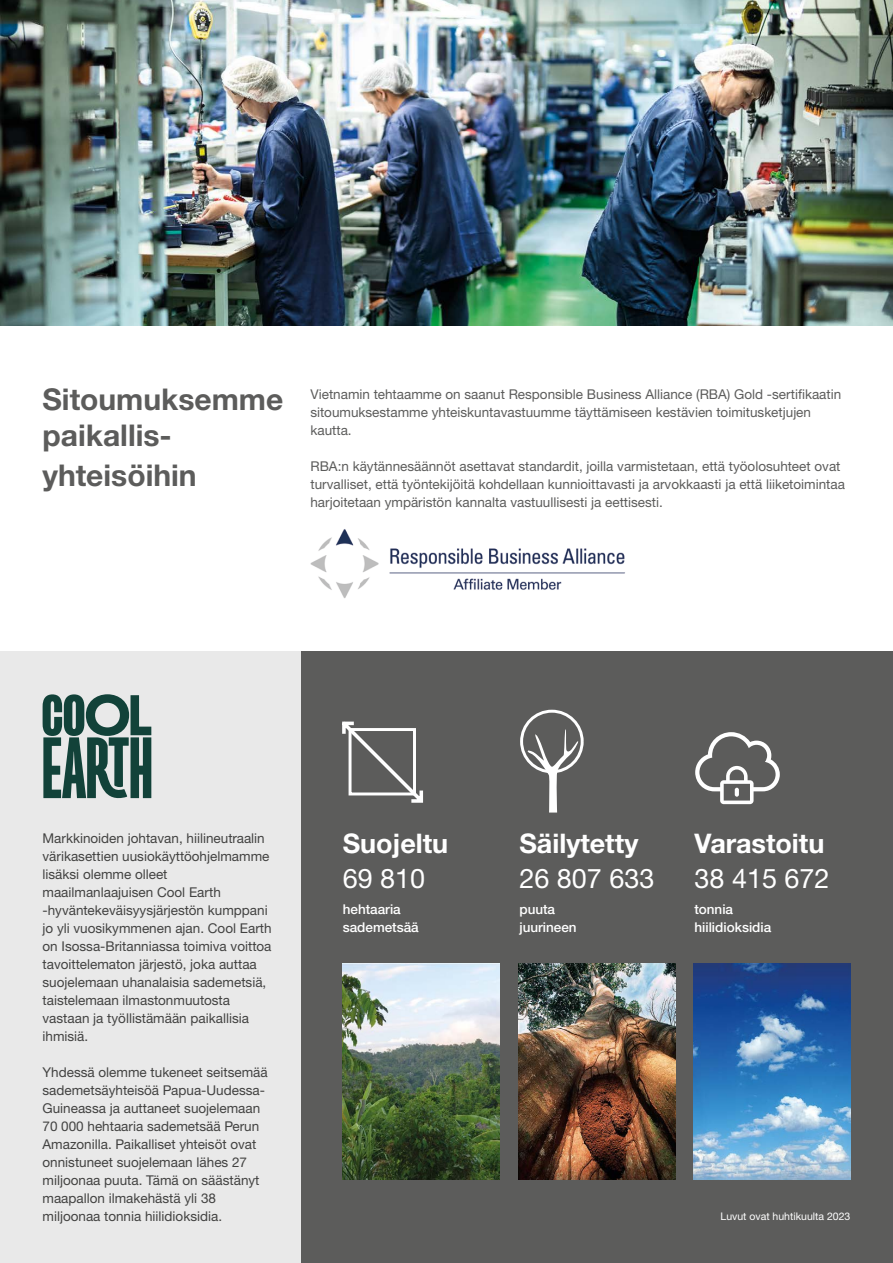
<style>
.page{position:relative;width:893px;height:1263px;background:#fff}
.page>*{position:absolute;margin:0;border:0;box-sizing:border-box;transform-origin:0 0}
.t1{font:700 30px/36px "Helvetica Neue LTW1 G";color:#5c5c5b}
.t2{font:700 27px "Helvetica Neue LTW1 G";color:#fff}
.t3{font:27px "Helvetica Neue LTW1 G";color:#fff}
.t4{font:13.5px/18px "Helvetica Neue LTW1 G";color:#424241}
.t5{font:13.5px/18px "Helvetica Neue LTW1 G";color:#5c5c5b}
.t6{font:500 13.5px/18px "Helvetica Neue LTW1 G";color:#fff}
.t7{font:10.5px "Helvetica Neue LTW1 G";color:#fff}
</style>
<div class="page">
<img style="left:310px;top:529px;width:315px;height:69px">
<div style="left:300px;top:652px;width:593px;height:611px;background:#5c5c5b"></div>
<img style="left:343px;top:964px;width:156px;height:216px">
<img style="left:519px;top:964px;width:156px;height:216px">
<img style="left:694px;top:964px;width:156px;height:216px">
<div style="left:0;top:652px;width:300px;height:611px;background:#e9e9e9"></div>
<svg style="left:342px;top:721px;width:81px;height:82px"></svg>
<div style="left:520px;top:710px;width:64px;height:63px;border:3px solid #fff;border-radius:50%"></div>
<svg style="left:525px;top:728px;width:56px;height:84px"></svg>
<svg style="left:695px;top:732px;width:85px;height:72px"></svg>
<svg style="left:43px;top:694px;width:108px;height:104px"></svg>
<img style="left:0;top:0;width:893px;height:325px">
<h1 class="t1" style="left:43px;top:382px;width:242px">Sitoumuksemme paikallis-</h1>
<h1 class="t1" style="left:43px;top:457px;width:156px">yhteisöihin</h1>
<p class="t5" style="left:310px;top:385px;width:532px">Vietnamin tehtaamme on saanut Responsible Business Alliance (RBA) Gold -sertifikaatin sitoumuksestamme yhteiskuntavastuumme täyttämiseen kestävien toimitusketjujen kautta.</p>
<p class="t5" style="left:310px;top:457px;width:536px">RBA:n käytännesäännöt asettavat standardit, joilla varmistetaan, että työolosuhteet ovat turvalliset, että työntekijöitä kohdellaan kunnioittavasti ja arvokkaasti ja että liiketoimintaa harjoitetaan ympäristön kannalta vastuullisesti ja eettisesti.</p>
<p class="t4" style="left:43px;top:829px;width:231px">Markkinoiden johtavan, hiilineutraalin värikasettien uusiokäyttöohjelmamme lisäksi olemme olleet maailmanlaajuisen Cool Earth -hyväntekeväisyysjärjestön kumppani jo yli vuosikymmenen ajan. Cool Earth on Isossa-Britanniassa toimiva voittoa tavoittelematon järjestö, joka auttaa suojelemaan uhanalaisia sademetsiä, taistelemaan ilmastonmuutosta vastaan ja työllistämään paikallisia ihmisiä.</p>
<p class="t4" style="left:43px;top:1063px;width:227px">Yhdessä olemme tukeneet seitsemää sademetsäyhteisöä Papua-Uudessa-Guineassa ja auttaneet suojelemaan 70 000 hehtaaria sademetsää Perun Amazonilla. Paikalliset yhteisöt ovat onnistuneet suojelemaan lähes 27 miljoonaa puuta. Tämä on säästänyt maapallon ilmakehästä yli 38 miljoonaa tonnia hiilidioksidia.</p>
<h2 class="t2" style="left:343px;top:827px;width:107px">Suojeltu</h2>
<h2 class="t3" style="left:343px;top:862px;width:84px">69 810</h2>
<p class="t6" style="left:343px;top:900px;width:78px">hehtaaria sademetsää</p>
<h2 class="t2" style="left:519px;top:827px;width:120px">Säilytetty</h2>
<h2 class="t2" style="left:694px;top:827px;width:131px">Varastoitu</h2>
<h2 class="t3" style="left:519px;top:862px;width:137px">26 807 633</h2>
<h2 class="t3" style="left:694px;top:862px;width:137px">38 415 672</h2>
<p class="t6" style="left:519px;top:900px;width:59px">puuta juurineen</p>
<p class="t6" style="left:694px;top:900px;width:78px">tonnia hiilidioksidia</p>
<p class="t7" style="left:720px;top:1210px;width:131px">Luvut ovat huhtikuulta 2023</p>
</div>
